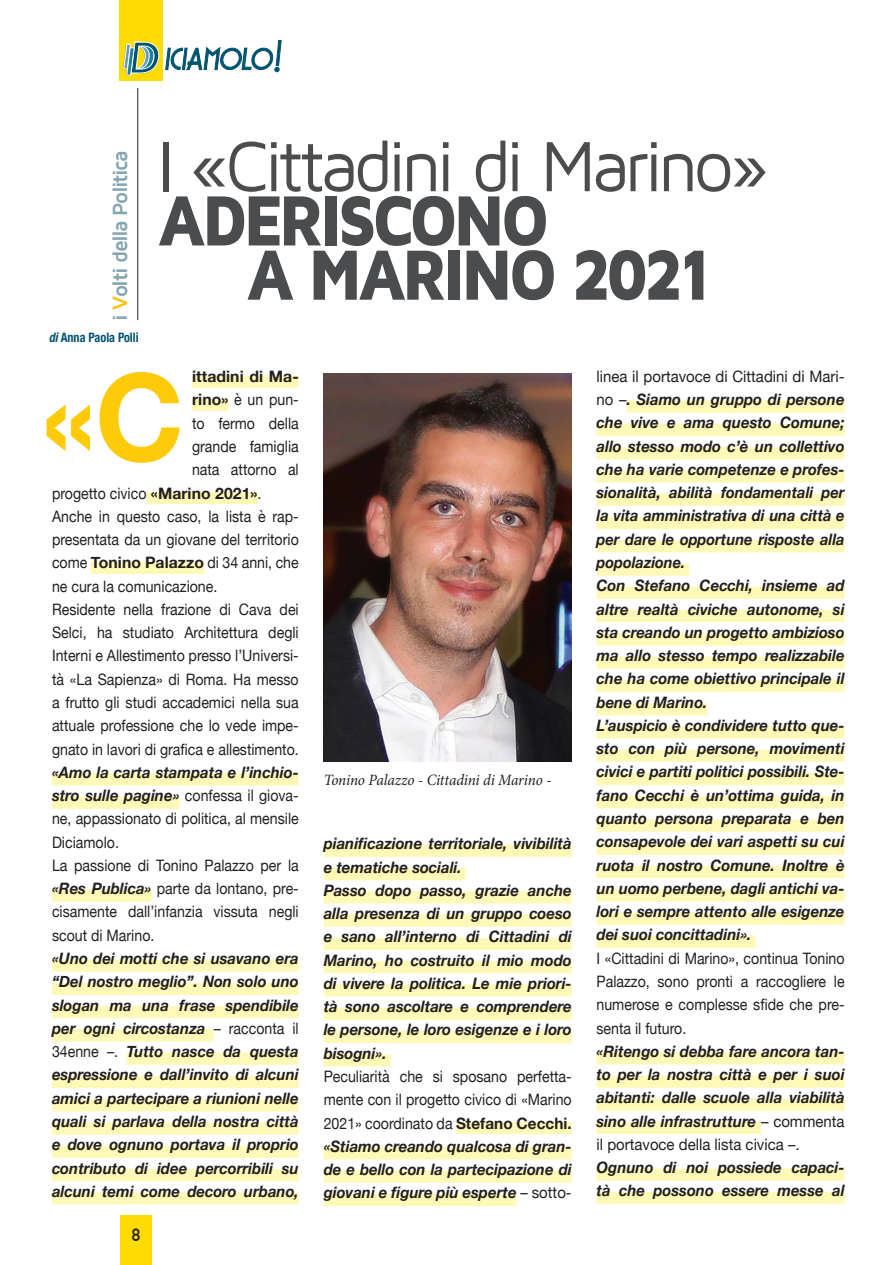
<style>
.page{position:relative;width:893px;height:1265px;background:#fff}
.page>*{position:absolute;margin:0;border:0;box-sizing:border-box;transform-origin:0 0}
.t1{font:700 121.62px "Helvetica Neue";color:#feca0a}
.t2{font:900 73.5px/54.2px "Maven Pro";letter-spacing:-.075em;color:#4b4c4d;scale:.9 1}
.t3{font:73.5px "Maven Pro";letter-spacing:-.065em;color:#4b4c4d;scale:.95 1}
.t4{font:700 21.18px "Maven Pro";letter-spacing:-.065em;color:#84a6b1}
.t5{font:700 17.5px "DIN Alternate";color:#231f20}
.t6{font:italic 700 15.75px/23.3px "Helvetica Neue";color:#231f20;scale:.95 1}
.t7{font:15.75px/23.3px "Helvetica Neue";color:#231f20;text-align:justify;scale:.9 1}
.t8{font:italic 15.75px "Minion Pro";letter-spacing:-.015em;color:#231f20;scale:.96 1}
.t9{font:700 15.75px "Helvetica Neue";letter-spacing:.005em;color:#231f20}
.t10{font:700 condensed 13.12px "Helvetica Neue";color:#005471;scale:.93 1}
.s1{color:#fec210}
.s2{font-style:italic}
.s3{font-weight:700}
.s4{font-weight:700;font-style:italic}
.s5{font-weight:400;font-style:normal}
</style>
<div class="page">
<div style="left:120px;top:1215px;width:31px;height:50px;background:#ffdc01"></div>
<div style="left:119px;top:0;width:43px;height:81px;background:#ffdc01"></div>
<svg style="left:123px;top:40px;width:159px;height:36px"></svg>
<hr style="left:137px;top:88px;width:1px;height:232px;background:#231f20">
<div style="left:324px;top:845px;width:248px;height:12px;background:#fff9b8"></div>
<div style="left:324px;top:868px;width:142px;height:12px;background:#fff9b8"></div>
<div style="left:324px;top:891px;width:248px;height:12px;background:#fff9b8"></div>
<div style="left:324px;top:915px;width:248px;height:12px;background:#fff9b8"></div>
<div style="left:324px;top:938px;width:248px;height:12px;background:#fff9b8"></div>
<div style="left:324px;top:961px;width:248px;height:12px;background:#fff9b8"></div>
<div style="left:324px;top:984px;width:248px;height:13px;background:#fff9b8"></div>
<div style="left:324px;top:1008px;width:248px;height:12px;background:#fff9b8"></div>
<div style="left:324px;top:1031px;width:248px;height:12px;background:#fff9b8"></div>
<div style="left:324px;top:1054px;width:67px;height:12px;background:#fff9b8"></div>
<div style="left:456px;top:1122px;width:116px;height:12px;background:#fff9b8"></div>
<div style="left:324px;top:1147px;width:248px;height:13px;background:#fff9b8"></div>
<div style="left:324px;top:1171px;width:248px;height:12px;background:#fff9b8"></div>
<div style="left:324px;top:1194px;width:193px;height:12px;background:#fff9b8"></div>
<div style="left:627px;top:401px;width:218px;height:12px;background:#fff9b8"></div>
<div style="left:596px;top:424px;width:249px;height:12px;background:#fff9b8"></div>
<div style="left:596px;top:447px;width:249px;height:12px;background:#fff9b8"></div>
<div style="left:596px;top:470px;width:249px;height:13px;background:#fff9b8"></div>
<div style="left:596px;top:494px;width:249px;height:12px;background:#fff9b8"></div>
<div style="left:596px;top:517px;width:249px;height:12px;background:#fff9b8"></div>
<div style="left:596px;top:540px;width:249px;height:12px;background:#fff9b8"></div>
<div style="left:596px;top:563px;width:93px;height:13px;background:#fff9b8"></div>
<div style="left:596px;top:587px;width:249px;height:12px;background:#fff9b8"></div>
<div style="left:596px;top:610px;width:249px;height:12px;background:#fff9b8"></div>
<div style="left:596px;top:633px;width:249px;height:13px;background:#fff9b8"></div>
<div style="left:596px;top:657px;width:249px;height:12px;background:#fff9b8"></div>
<div style="left:596px;top:680px;width:249px;height:12px;background:#fff9b8"></div>
<div style="left:596px;top:703px;width:111px;height:12px;background:#fff9b8"></div>
<div style="left:596px;top:726px;width:249px;height:13px;background:#fff9b8"></div>
<div style="left:596px;top:750px;width:249px;height:12px;background:#fff9b8"></div>
<div style="left:596px;top:773px;width:249px;height:12px;background:#fff9b8"></div>
<div style="left:596px;top:796px;width:249px;height:12px;background:#fff9b8"></div>
<div style="left:596px;top:819px;width:249px;height:13px;background:#fff9b8"></div>
<div style="left:596px;top:843px;width:249px;height:12px;background:#fff9b8"></div>
<div style="left:596px;top:866px;width:249px;height:12px;background:#fff9b8"></div>
<div style="left:596px;top:889px;width:249px;height:13px;background:#fff9b8"></div>
<div style="left:596px;top:913px;width:249px;height:12px;background:#fff9b8"></div>
<div style="left:596px;top:936px;width:160px;height:12px;background:#fff9b8"></div>
<div style="left:596px;top:1052px;width:249px;height:12px;background:#fff9b8"></div>
<div style="left:596px;top:1075px;width:249px;height:13px;background:#fff9b8"></div>
<div style="left:596px;top:1099px;width:249px;height:12px;background:#fff9b8"></div>
<div style="left:596px;top:1122px;width:165px;height:12px;background:#fff9b8"></div>
<div style="left:596px;top:1169px;width:249px;height:12px;background:#fff9b8"></div>
<div style="left:596px;top:1192px;width:249px;height:12px;background:#fff9b8"></div>
<div style="left:192px;top:376px;width:107px;height:12px;background:#fff9b8"></div>
<div style="left:192px;top:399px;width:36px;height:12px;background:#fff9b8"></div>
<div style="left:147px;top:492px;width:111px;height:12px;background:#fff9b8"></div>
<div style="left:91px;top:562px;width:113px;height:12px;background:#fff9b8"></div>
<div style="left:52px;top:773px;width:247px;height:13px;background:#fff9b8"></div>
<div style="left:52px;top:797px;width:128px;height:12px;background:#fff9b8"></div>
<div style="left:52px;top:890px;width:100px;height:12px;background:#fff9b8"></div>
<div style="left:52px;top:959px;width:247px;height:13px;background:#fff9b8"></div>
<div style="left:52px;top:983px;width:247px;height:12px;background:#fff9b8"></div>
<div style="left:52px;top:1006px;width:247px;height:12px;background:#fff9b8"></div>
<div style="left:52px;top:1029px;width:162px;height:13px;background:#fff9b8"></div>
<div style="left:127px;top:1053px;width:172px;height:12px;background:#fff9b8"></div>
<div style="left:52px;top:1076px;width:247px;height:12px;background:#fff9b8"></div>
<div style="left:52px;top:1099px;width:247px;height:12px;background:#fff9b8"></div>
<div style="left:52px;top:1122px;width:247px;height:13px;background:#fff9b8"></div>
<div style="left:52px;top:1146px;width:247px;height:12px;background:#fff9b8"></div>
<div style="left:52px;top:1169px;width:247px;height:12px;background:#fff9b8"></div>
<div style="left:52px;top:1192px;width:247px;height:12px;background:#fff9b8"></div>
<img style="left:324px;top:374px;width:248px;height:387px">
<h3 class="t4" style="left:109px;top:321px;width:173px;rotate:-90deg">i <span class="s1">V</span>olti della Politica</h3>
<p class="t10" style="left:49px;top:329px;width:98px"><span class="s2">di</span> Anna Paola Polli</p>
<h2 class="t3" style="left:157px;top:128px;width:644px">I «Cittadini di Marino»</h2>
<h2 class="t2" style="left:246px;top:194px;width:519px;text-indent:-89px">ADERISCONO<br>A MARINO 2021</h2>
<p class="t9" style="left:192px;top:364px;width:108px">ittadini di Ma-</p>
<p class="t7" style="left:192px;top:389px;width:120px"><span class="s3">rino»</span> è un pun-</p>
<p class="t7" style="left:192px;top:412px;width:120px">to fermo della</p>
<p class="t7" style="left:192px;top:436px;width:120px">grande famiglia</p>
<p class="t7" style="left:192px;top:459px;width:120px">nata attorno al</p>
<p class="t7" style="left:52px;top:482px;width:234px">progetto civico <span class="s3">«Marino 2021»</span>.</p>
<p class="t7" style="left:52px;top:505px;width:276px">Anche in questo caso, la lista è rap-</p>
<p class="t7" style="left:52px;top:529px;width:276px">presentata da un giovane del territorio</p>
<p class="t7" style="left:52px;top:552px;width:276px">come <span class="s3">Tonino Palazzo</span> di 34 anni, che</p>
<p class="t7" style="left:52px;top:575px;width:185px">ne cura la comunicazione.</p>
<p class="t7" style="left:52px;top:599px;width:276px">Residente nella frazione di Cava dei</p>
<p class="t7" style="left:52px;top:622px;width:276px">Selci, ha studiato Architettura degli</p>
<p class="t7" style="left:52px;top:645px;width:276px">Interni e Allestimento presso l’Universi-</p>
<p class="t7" style="left:52px;top:668px;width:276px">tà «La Sapienza» di Roma. Ha messo</p>
<p class="t7" style="left:52px;top:692px;width:276px">a frutto gli studi accademici nella sua</p>
<p class="t7" style="left:52px;top:715px;width:276px">attuale professione che lo vede impe-</p>
<p class="t7" style="left:52px;top:738px;width:276px">gnato in lavori di grafica e allestimento.</p>
<p class="t7" style="left:52px;top:761px;width:276px;text-align:left"><span class="s4">«Amo la carta stampata e l’inchio&shy;stro sulle pagine»</span> confessa il giova&shy;ne, appassionato di politica, al mensile<br>Diciamolo.<br>La passione di Tonino Palazzo per la <span class="s4">«Res Publica»</span> parte da lontano, pre&shy;cisamente dall’infanzia vissuta negli scout di Marino.</p>
<p class="t6" style="left:52px;top:947px;width:261px;text-align:justify">«Uno dei motti che si usavano era “Del nostro meglio”. Non solo uno slogan ma una frase spendibile per ogni circostanza <span class="s5">– racconta il 34enne –.</span> Tutto nasce da questa espressione e dall’invito di alcuni amici a partecipare a riunioni nelle quali si parlava della nostra città e dove ognuno portava il proprio contributo di idee percorribili su alcuni temi come decoro urbano,</p>
<h1 class="t1" style="left:42px;top:322px;width:144px">«C</h1>
<p class="t5" style="left:132px;top:1222px;width:10px">8</p>
<p class="t8" style="left:324px;top:769px;width:239px">Tonino Palazzo - Cittadini di Marino -</p>
<p class="t6" style="left:324px;top:832px;width:263px">pianificazione territoriale, vivibilità e tematiche sociali.<br>Passo dopo passo, grazie anche alla presenza di un gruppo coeso e sano all’interno di Cittadini di<br>Marino, ho costruito il mio modo di vivere la politica. Le mie priori&shy;tà sono ascoltare e comprendere le persone, le loro esigenze e i loro bisogni».</p>
<p class="t7" style="left:324px;top:1066px;width:277px">Peculiarità che si sposano perfetta&shy;mente con il progetto civico di «Marino 2021» coordinato da <span class="s3">Stefano Cecchi. </span><span class="s4">«Stiamo creando qualcosa di gran&shy;de e bello con la partecipazione di giovani e figure più esperte</span> – sotto-</p>
<p class="t6" style="left:596px;top:365px;width:263px"><span class="s5">linea il portavoce di Cittadini di Mari&shy;no –</span>. Siamo un gruppo di persone che vive e ama questo Comune; allo stesso modo c’è un collettivo che ha varie competenze e profes&shy;sionalità, abilità fondamentali per la vita amministrativa di una città e per dare le opportune risposte alla popolazione.<br>Con Stefano Cecchi, insieme ad altre realtà civiche autonome, si sta creando un progetto ambizioso ma allo stesso tempo realizzabile che ha come obiettivo principale il bene di Marino.<br>L’auspicio è condividere tutto que&shy;sto con più persone, movimenti civici e partiti politici possibili. Ste&shy;fano Cecchi è un’ottima guida, in quanto persona preparata e ben consapevole dei vari aspetti su cui ruota il nostro Comune. Inoltre è un uomo perbene, dagli antichi va&shy;lori e sempre attento alle esigenze dei suoi concittadini».</p>
<p class="t7" style="left:596px;top:947px;width:277px">I «Cittadini di Marino», continua Tonino Palazzo, sono pronti a raccogliere le numerose e complesse sfide che pre&shy;senta il futuro.</p>
<p class="t6" style="left:596px;top:1040px;width:263px;text-align:justify">«Ritengo si debba fare ancora tan&shy;to per la nostra città e per i suoi abitanti: dalle scuole alla viabilità sino alle infrastrutture <span class="s5">– commenta il portavoce della lista civica –.</span></p>
<p class="t6" style="left:596px;top:1156px;width:263px">Ognuno di noi possiede capaci&shy;tà che possono essere messe al</p>
</div>
